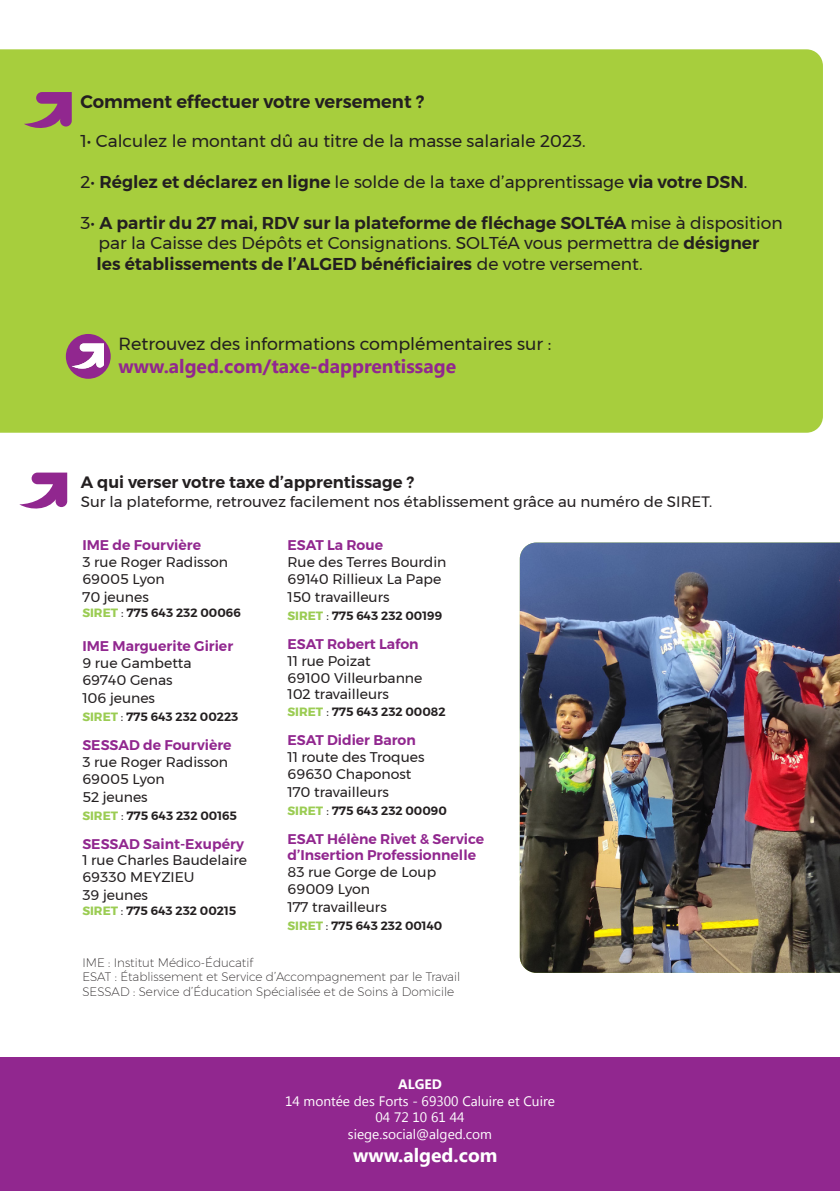
<style>
.page{position:relative;width:840px;height:1191px;background:#fff}
.page>*{position:absolute;margin:0;border:0;box-sizing:border-box;transform-origin:0 0}
.t1{font:700 19.2px "Nirmala UI";color:#91278f}
.t2{font:700 19.2px "Nirmala UI";color:#fff}
.t3{font:600 18px "Montserrat";color:#231f20}
.t4{font:17.4px "Montserrat";color:#231f20}
.t5{font:600 17.2px "Montserrat";color:#231f20}
.t6{font:17.2px "Montserrat";color:#231f20}
.t7{font:600 16.4px "Montserrat";color:#231f20}
.t8{font:15px "Montserrat";color:#231f20}
.t9{font:14px "Montserrat";color:#231f20}
.t10{font:600 14px "Montserrat";color:#91278f}
.t11{font:13.6px "Microsoft New Tai Lue";color:#fff}
.t12{font:700 13.6px "Microsoft New Tai Lue";color:#fff}
.t13{font:600 12px "Montserrat";color:#231f20}
.t14{font:200 12px "Montserrat";color:#231f20}
.s1{font-weight:400}
.s2{font-weight:600}
.s3{font-weight:700;color:#9bcc53}
</style>
<div class="page">
<div style="left:0;top:1057px;width:839px;height:134px;background:#91278f"></div>
<div style="left:0;top:49px;width:822px;height:384px;background:#a7ce3d"></div>
<svg style="left:24px;top:92px;width:48px;height:38px;background:#9b7568"></svg>
<img style="left:519px;top:542px;width:320px;height:430px">
<svg style="left:19px;top:472px;width:48px;height:37px"></svg>
<div style="left:66px;top:334px;width:45px;height:45px;background:#91278f;border-radius:50%"></div>
<img style="left:71px;top:344px;width:32px;height:24px">
<p class="t3" style="left:80px;top:87px;width:345px">Comment effectuer votre versement ?</p>
<p class="t6" style="left:80px;top:127px;width:506px">1• Calculez le montant dû au titre de la masse salariale 2023.</p>
<p class="t5" style="left:80px;top:168px;width:668px"><span class="s1">2•</span> Réglez et déclarez en ligne <span class="s1">le solde de la taxe d’apprentissage</span> via votre DSN<span class="s1">.</span></p>
<p class="t5" style="left:80px;top:209px;width:703px"><span class="s1">3•</span> A partir du 27 mai, RDV sur la plateforme de fléchage SOLTéA <span class="s1">mise à disposition</span></p>
<p class="t6" style="left:98px;top:230px;width:661px">par la Caisse des Dépôts et Consignations. SOLTéA vous permettra de <span class="s2">désigner</span></p>
<p class="t5" style="left:96px;top:250px;width:547px">les établissements de l’ALGED bénéficiaires <span class="s1">de votre versement.</span></p>
<p class="t4" style="left:118px;top:330px;width:434px">Retrouvez des informations complémentaires sur :</p>
<p class="t1" style="left:118px;top:350px;width:339px">www.alged.com/taxe-dapprentissage</p>
<p class="t7" style="left:81px;top:469px;width:334px">A qui verser votre taxe d’apprentissage ?</p>
<p class="t8" style="left:81px;top:490px;width:632px">Sur la plateforme, retrouvez facilement nos établissement grâce au numéro de SIRET.</p>
<p class="t10" style="left:287px;top:534px;width:97px">ESAT La Roue</p>
<p class="t9" style="left:287px;top:551px;width:160px">Rue des Terres Bourdin</p>
<p class="t9" style="left:287px;top:568px;width:155px">69140 Rillieux La Pape</p>
<p class="t9" style="left:287px;top:586px;width:103px">150 travailleurs</p>
<p class="t13" style="left:287px;top:606px;width:156px"><span class="s3">SIRET</span> <span class="s1">:</span> 775 643 232 00199</p>
<p class="t10" style="left:287px;top:633px;width:132px">ESAT Robert Lafon</p>
<p class="t9" style="left:287px;top:650px;width:85px">11 rue Poizat</p>
<p class="t9" style="left:287px;top:667px;width:136px">69100 Villeurbanne</p>
<p class="t9" style="left:287px;top:684px;width:103px">102 travailleurs</p>
<p class="t13" style="left:287px;top:702px;width:160px"><span class="s3">SIRET</span> <span class="s1">:</span> 775 643 232 00082</p>
<p class="t10" style="left:287px;top:729px;width:130px">ESAT Didier Baron</p>
<p class="t9" style="left:287px;top:746px;width:138px">11 route des Troques</p>
<p class="t9" style="left:287px;top:763px;width:125px">69630 Chaponost</p>
<p class="t9" style="left:287px;top:781px;width:103px">170 travailleurs</p>
<p class="t13" style="left:287px;top:801px;width:161px"><span class="s3">SIRET</span> <span class="s1">:</span> 775 643 232 00090</p>
<p class="t10" style="left:287px;top:827px;width:198px">ESAT Hélène Rivet &amp; Service</p>
<p class="t10" style="left:287px;top:844px;width:190px">d’Insertion Professionnelle</p>
<p class="t9" style="left:287px;top:861px;width:150px">83 rue Gorge de Loup</p>
<p class="t9" style="left:287px;top:878px;width:84px">69009 Lyon</p>
<p class="t9" style="left:287px;top:896px;width:101px">177 travailleurs</p>
<p class="t13" style="left:287px;top:916px;width:156px"><span class="s3">SIRET</span> <span class="s1">:</span> 775 643 232 00140</p>
<p class="t10" style="left:82px;top:534px;width:120px">IME de Fourvière</p>
<p class="t9" style="left:82px;top:551px;width:147px">3 rue Roger Radisson</p>
<p class="t9" style="left:82px;top:568px;width:84px">69005 Lyon</p>
<p class="t9" style="left:82px;top:586px;width:68px">70 jeunes</p>
<p class="t13" style="left:82px;top:603px;width:160px"><span class="s3">SIRET</span> <span class="s1">:</span> 775 643 232 00066</p>
<p class="t10" style="left:82px;top:635px;width:152px">IME Marguerite Girier</p>
<p class="t9" style="left:82px;top:652px;width:111px">9 rue Gambetta</p>
<p class="t9" style="left:82px;top:669px;width:92px">69740 Genas</p>
<p class="t9" style="left:82px;top:687px;width:74px">106 jeunes</p>
<p class="t13" style="left:82px;top:707px;width:157px"><span class="s3">SIRET</span> <span class="s1">:</span> 775 643 232 00223</p>
<p class="t10" style="left:82px;top:734px;width:151px">SESSAD de Fourvière</p>
<p class="t9" style="left:82px;top:751px;width:147px">3 rue Roger Radisson</p>
<p class="t9" style="left:82px;top:768px;width:84px">69005 Lyon</p>
<p class="t9" style="left:82px;top:786px;width:67px">52 jeunes</p>
<p class="t13" style="left:82px;top:806px;width:156px"><span class="s3">SIRET</span> <span class="s1">:</span> 775 643 232 00165</p>
<p class="t10" style="left:82px;top:832px;width:163px">SESSAD Saint-Exupéry</p>
<p class="t9" style="left:82px;top:849px;width:166px">1 rue Charles Baudelaire</p>
<p class="t9" style="left:82px;top:866px;width:114px">69330 MEYZIEU</p>
<p class="t9" style="left:82px;top:884px;width:67px">39 jeunes</p>
<p class="t13" style="left:82px;top:901px;width:155px"><span class="s3">SIRET</span> <span class="s1">:</span> 775 643 232 00215</p>
<p class="t14" style="left:82px;top:953px;width:172px">IME : Institut Médico-Éducatif</p>
<p class="t14" style="left:82px;top:968px;width:379px">ESAT : Établissement et Service d’Accompagnement par le Travail</p>
<p class="t14" style="left:82px;top:982px;width:373px">SESSAD : Service d’Éducation Spécialisée et de Soins à Domicile</p>
<p class="t12" style="left:398px;top:1076px;width:45px">ALGED</p>
<p class="t11" style="left:285px;top:1093px;width:271px">14 montée des Forts - 69300 Caluire et Cuire</p>
<p class="t11" style="left:375px;top:1109px;width:90px">04 72 10 61 44</p>
<p class="t11" style="left:348px;top:1126px;width:145px">siege.social@alged.com</p>
<p class="t2" style="left:353px;top:1139px;width:146px">www.alged.com</p>
</div>
